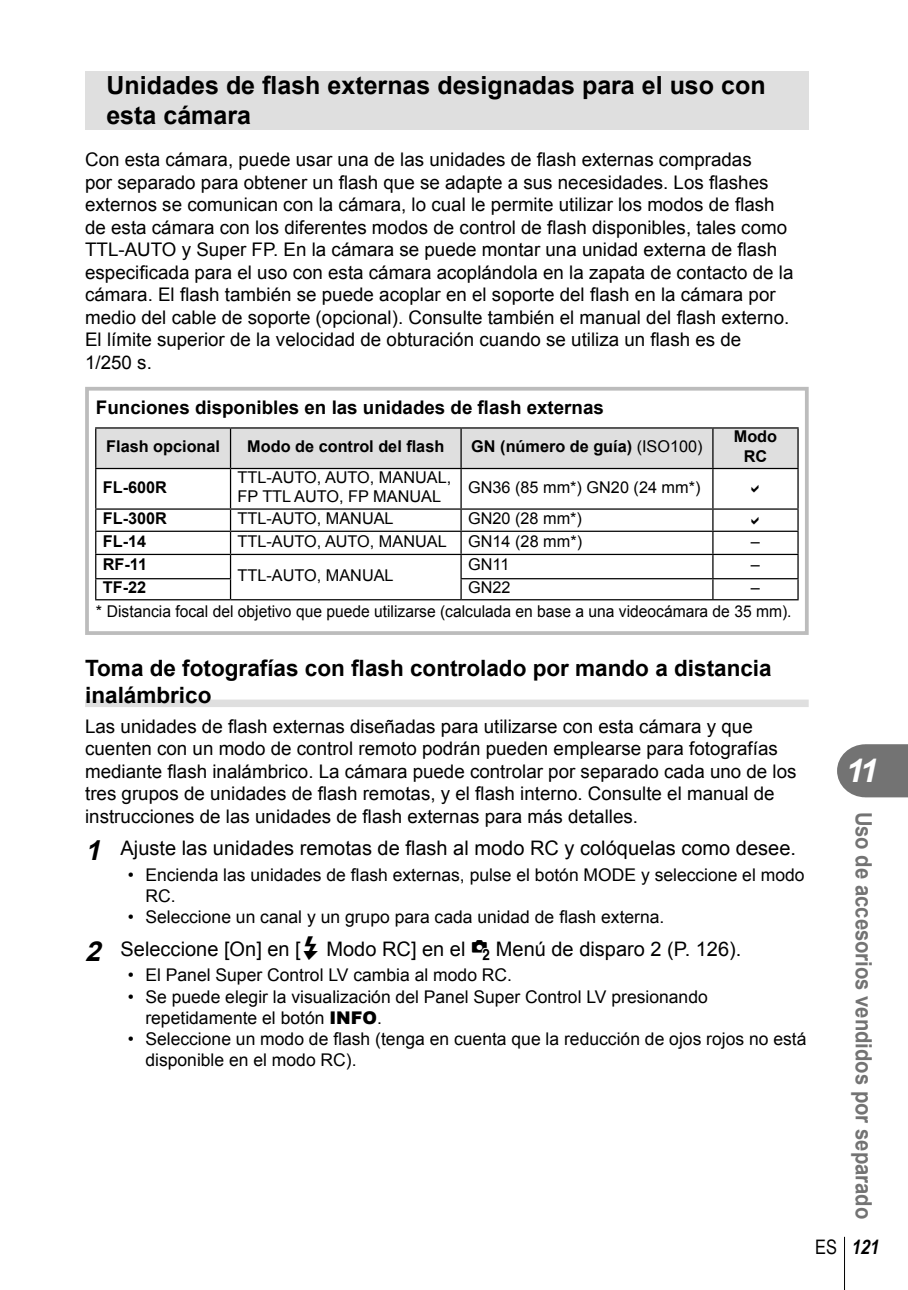
<style>
.page{position:relative;width:908px;height:1290px;background:#fff}
.page>*{position:absolute;margin:0;border:0;box-sizing:border-box;transform-origin:0 0}
.t1{font:italic 700 32.5px "Arial";color:#fff}
.t2{font:700 25px/30px "Arial";color:#000}
.t3{font:700 22.5px/27px "Arial";color:#000}
.t4{font:700 22.5px "Arial";color:#737373;scale:.9 1}
.t5{font:20px "Arial";color:#000}
.t6{font:italic 700 20px "Arial Narrow";color:#000}
.t7{font:18.75px/22.5px "Arial";color:#000}
.t8{font:700 18.75px "Arial";color:#000}
.t9{font:17.5px/21px "Arial";color:#000}
.t10{font:16.25px/19.5px "Arial";color:#000}
.t11{font:700 16.25px/19.5px "Arial";color:#000;text-align:center}
.s1{font-weight:400}
.s2{font-weight:700;font-style:italic;font-size:27.5px}
.s3{font-family:"Olympus 1"}
.s4{font-family:"Olymp 12"}
.s5{font-weight:900}
.s6{font-weight:400;font-style:normal}
</style>
<div class="page">
<hr style="left:843px;top:1237px;width:1px;height:53px;background:#000">
<svg style="left:837px;top:744px;width:70px;height:53px;background:#7f7f7f"></svg>
<div style="left:85px;top:699px;width:723px;height:8px;background:#dfdfdf"></div>
<div style="left:85px;top:71px;width:723px;height:59px;background:#dfdfdf"></div>
<div style="left:96px;top:429px;width:701px;height:39px;background:#dfdfdf"></div>
<hr style="left:95px;top:427px;width:135px;height:2px;background:#000">
<hr style="left:95px;top:429px;width:1px;height:39px;background:#000">
<hr style="left:230px;top:427px;width:231px;height:2px;background:#000">
<hr style="left:230px;top:429px;width:1px;height:39px;background:#000">
<hr style="left:461px;top:427px;width:251px;height:2px;background:#000">
<hr style="left:460px;top:429px;width:1px;height:39px;background:#000">
<hr style="left:712px;top:427px;width:86px;height:2px;background:#000">
<hr style="left:712px;top:429px;width:1px;height:39px;background:#000">
<hr style="left:797px;top:429px;width:1px;height:39px;background:#000">
<hr style="left:95px;top:468px;width:135px;height:1px;background:#000">
<hr style="left:95px;top:469px;width:1px;height:39px;background:#000">
<hr style="left:230px;top:468px;width:231px;height:1px;background:#000">
<hr style="left:230px;top:469px;width:1px;height:39px;background:#000">
<hr style="left:461px;top:468px;width:251px;height:1px;background:#000">
<hr style="left:460px;top:469px;width:1px;height:39px;background:#000">
<hr style="left:712px;top:468px;width:86px;height:1px;background:#000">
<hr style="left:712px;top:469px;width:1px;height:39px;background:#000">
<hr style="left:797px;top:469px;width:1px;height:39px;background:#000">
<hr style="left:95px;top:508px;width:135px;height:2px;background:#000">
<hr style="left:230px;top:508px;width:231px;height:2px;background:#000">
<hr style="left:461px;top:508px;width:251px;height:2px;background:#000">
<hr style="left:712px;top:508px;width:86px;height:2px;background:#000">
<hr style="left:95px;top:531px;width:135px;height:1px;background:#000">
<hr style="left:230px;top:531px;width:231px;height:1px;background:#000">
<hr style="left:461px;top:531px;width:251px;height:1px;background:#000">
<hr style="left:712px;top:531px;width:86px;height:1px;background:#000">
<hr style="left:95px;top:554px;width:135px;height:1px;background:#000">
<hr style="left:230px;top:554px;width:231px;height:1px;background:#000">
<hr style="left:461px;top:554px;width:251px;height:1px;background:#000">
<hr style="left:712px;top:554px;width:86px;height:1px;background:#000">
<hr style="left:95px;top:578px;width:136px;height:1px;background:#000">
<svg style="left:95px;top:510px;width:1px;height:89px"></svg>
<svg style="left:230px;top:510px;width:1px;height:89px"></svg>
<hr style="left:460px;top:578px;width:252px;height:1px;background:#000">
<svg style="left:460px;top:510px;width:1px;height:89px"></svg>
<hr style="left:712px;top:578px;width:86px;height:1px;background:#000">
<svg style="left:712px;top:510px;width:1px;height:89px"></svg>
<svg style="left:797px;top:510px;width:1px;height:89px"></svg>
<hr style="left:230px;top:599px;width:231px;height:1px;background:#000">
<hr style="left:95px;top:599px;width:135px;height:1px;background:#000">
<hr style="left:461px;top:599px;width:337px;height:1px;background:#000">
<div style="left:85px;top:387px;width:723px;height:248px;border:4px solid #bcbcbc"></div>
<h2 class="t2" style="left:106px;top:70px;width:660px">Unidades de flash externas designadas para el uso con esta cámara</h2>
<p class="t7" style="left:85px;top:149px;width:709px">Con esta cámara, puede usar una de las unidades de flash externas compradas<br>por separado para obtener un flash que se adapte a sus necesidades. Los flashes externos se comunican con la cámara, lo cual le permite utilizar los modos de flash de esta cámara con los diferentes modos de control de flash disponibles, tales como TTL-AUTO y Super FP. En la cámara se puede montar una unidad externa de flash especificada para el uso con esta cámara acoplándola en la zapata de contacto de la cámara. El flash también se puede acoplar en el soporte del flash en la cámara por medio del cable de soporte (opcional). Consulte también el manual del flash externo.<br>El límite superior de la velocidad de obturación cuando se utiliza un flash es de<br>1/250 s.</p>
<p class="t8" style="left:96px;top:397px;width:509px">Funciones disponibles en las unidades de flash externas</p>
<p class="t11" style="left:106px;top:437px;width:115px">Flash opcional</p>
<p class="t11" style="left:247px;top:437px;width:198px">Modo de control del flash</p>
<p class="t11" style="left:471px;top:437px;width:233px">GN (número de guía) <span class="s1">(ISO100)</span></p>
<p class="t11" style="left:733px;top:427px;width:45px">Modo<br>RC</p>
<p class="t11" style="left:103px;top:477px;width:66px">FL-600R</p>
<p class="t10" style="left:237px;top:467px;width:215px">TTL-AUTO, AUTO, MANUAL,<br>FP TTL AUTO, FP MANUAL</p>
<p class="t10" style="left:468px;top:477px;width:234px">GN36 (85 mm*) GN20 (24 mm*)</p>
<p class="t11" style="left:103px;top:508px;width:66px">FL-300R</p>
<p class="t10" style="left:237px;top:508px;width:157px">TTL-AUTO, MANUAL</p>
<p class="t10" style="left:468px;top:508px;width:115px">GN20 (28 mm*)</p>
<p class="t11" style="left:103px;top:531px;width:45px">FL-14</p>
<p class="t10" style="left:237px;top:531px;width:210px">TTL-AUTO, AUTO, MANUAL</p>
<p class="t10" style="left:468px;top:531px;width:115px">GN14 (28 mm*)</p>
<p class="t10" style="left:750px;top:531px;width:11px">–</p>
<p class="t11" style="left:103px;top:555px;width:46px">RF-11</p>
<p class="t10" style="left:237px;top:565px;width:157px">TTL-AUTO, MANUAL</p>
<p class="t10" style="left:468px;top:555px;width:43px">GN11</p>
<p class="t10" style="left:750px;top:555px;width:11px">–</p>
<p class="t11" style="left:103px;top:578px;width:45px">TF-22</p>
<p class="t10" style="left:468px;top:578px;width:44px">GN22</p>
<p class="t10" style="left:96px;top:575px;width:696px;line-height:24.2px;text-indent:654px">–<br>* Distancia focal del objetivo que puede utilizarse (calculada en base a una videocámara de 35 mm).</p>
<p class="t3" style="left:85px;top:655px;width:687px">Toma de fotografías con flash controlado por mando a distancia inalámbrico</p>
<p class="t7" style="left:85px;top:715px;width:712px">Las unidades de flash externas diseñadas para utilizarse con esta cámara y que cuenten con un modo de control remoto podrán pueden emplearse para fotografías mediante flash inalámbrico. La cámara puede controlar por separado cada uno de los tres grupos de unidades de flash remotas, y el flash interno. Consulte el manual de instrucciones de las unidades de flash externas para más detalles.</p>
<p class="t5" style="left:85px;top:837px;width:712px"><span class="s2">1</span> Ajuste las unidades remotas de flash al modo RC y colóquelas como desee.</p>
<p class="t9" style="left:145px;top:864px;width:660px;text-indent:-18px">• Encienda las unidades de flash externas, pulse el botón MODE y seleccione el modo<br>RC.</p>
<p class="t9" style="left:128px;top:906px;width:538px">• Seleccione un canal y un grupo para cada unidad de flash externa.</p>
<p class="t5" style="left:85px;top:937px;width:657px"><span class="s2">2</span> Seleccione [On] en [<span class="s3">#</span> Modo RC] en el <span class="s4">X</span> Menú de disparo 2 (P. 126).</p>
<p class="t9" style="left:128px;top:964px;width:386px">• El Panel Super Control LV cambia al modo RC.</p>
<p class="t9" style="left:145px;top:986px;width:563px;text-indent:-18px">• Se puede elegir la visualización del Panel Super Control LV presionando repetidamente el botón <span class="s5">INFO</span>.</p>
<p class="t9" style="left:145px;top:1028px;width:662px;text-indent:-18px">• Seleccione un modo de flash (tenga en cuenta que la reducción de ojos rojos no está disponible en el modo RC).</p>
<h1 class="t1" style="left:845px;top:753px;width:34px">11</h1>
<p class="t4" style="left:875px;top:811px;width:454px;rotate:90deg">Uso de accesorios vendidos por separado</p>
<p class="t6" style="left:814px;top:1235px;width:69px"><span class="s6">ES</span> 121</p>
</div>
